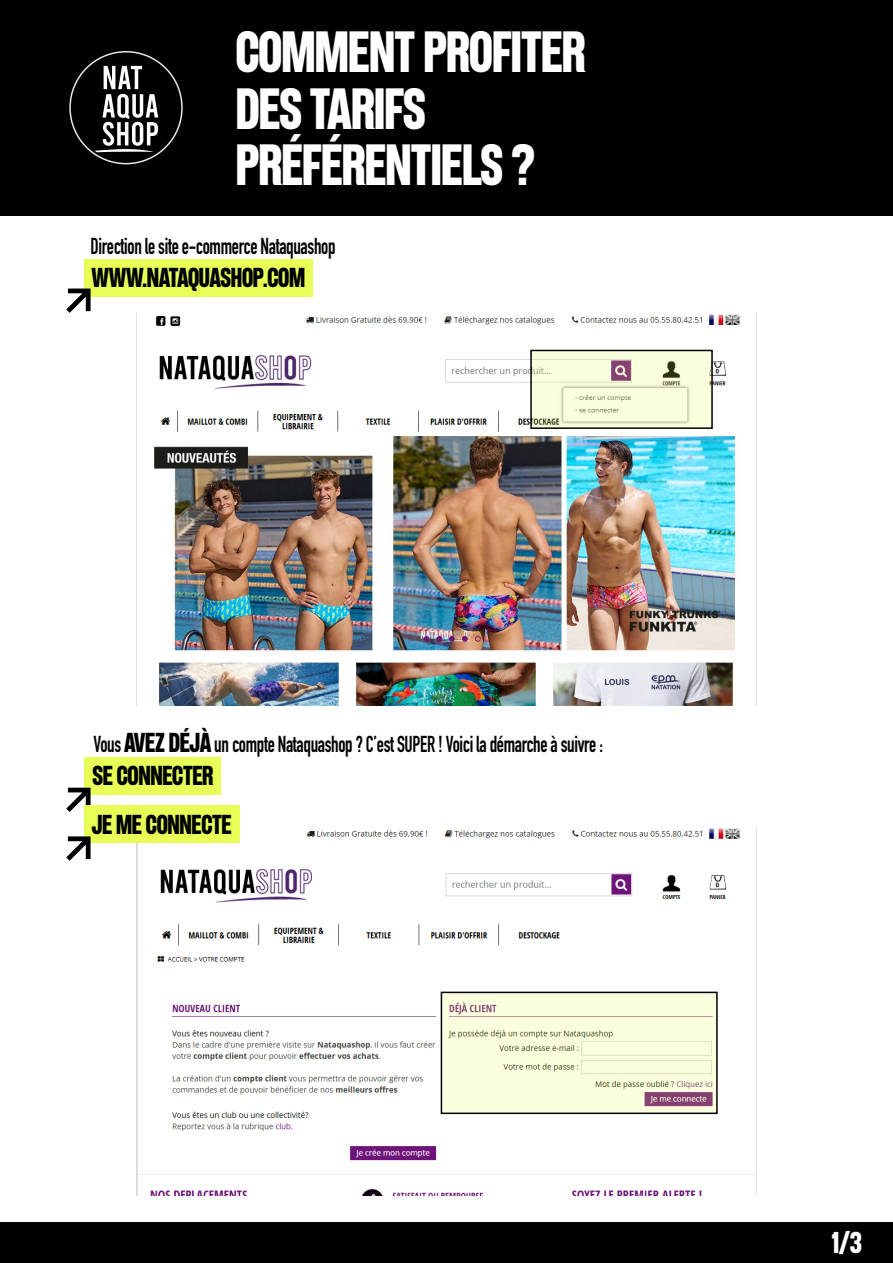
<style>
.page{position:relative;width:893px;height:1263px;background:#fff}
.page>*{position:absolute;margin:0;border:0;box-sizing:border-box;transform-origin:0 0}
.t1{font:900 58.05px/56.1px "Etrusco Now Condensed";letter-spacing:-.015em;color:#fff;scale:.85 1}
.t2{font:900 30.15px "Etrusco Now Condensed";color:#fff;scale:.85 1}
.t3{font:900 27.45px "Etrusco Now Condensed";letter-spacing:-.015em;color:#000;scale:.85 1}
.t4{font:700 22.65px "DIN Condensed";letter-spacing:-.015em;color:#000;scale:.85 1}
.s1{font-family:"Etrusco Now Condensed";font-weight:900;font-size:27.45px}
</style>
<div class="page">
<img style="left:137px;top:828px;width:619px;height:367px">
<svg style="left:444px;top:995px;width:271px;height:116px;fill:#faffdd"></svg>
<div style="left:441px;top:992px;width:277px;height:122px;border:2px solid #000"></div>
<img style="left:154px;top:314px;width:586px;height:392px">
<div style="left:0;top:0;width:893px;height:215px;background:#000"></div>
<div style="left:0;top:1222px;width:893px;height:41px;background:#000"></div>
<div style="left:84px;top:259px;width:229px;height:37px;background:#e7ff56"></div>
<div style="left:84px;top:757px;width:136px;height:37px;background:#e7ff56"></div>
<div style="left:69px;top:51px;width:114px;height:113px;border:2px solid #e7e6e7;border-radius:50%"></div>
<svg style="left:90px;top:66px;width:68px;height:89px"></svg>
<svg style="left:66px;top:289px;width:25px;height:24px"></svg>
<svg style="left:66px;top:788px;width:25px;height:24px"></svg>
<div style="left:84px;top:805px;width:155px;height:38px;background:#e7ff56"></div>
<svg style="left:66px;top:836px;width:25px;height:25px"></svg>
<svg style="left:533px;top:353px;width:177px;height:73px;fill:#faffdd"></svg>
<div style="left:530px;top:350px;width:183px;height:79px;border:2px solid #000"></div>
<h1 class="t1" style="left:236px;top:21px;width:413px">COMMENT PROFITER<br>DES TARIFS<br>PRÉFÉRENTIELS ?</h1>
<p class="t4" style="left:91px;top:231px;width:290px">Direction le site e-commerce Nataquashop</p>
<p class="t3" style="left:92px;top:256px;width:253px">WWW.NATAQUASHOP.COM</p>
<p class="t4" style="left:93px;top:729px;width:601px">Vous <span class="s1">AVEZ DÉJÀ</span> un compte Nataquashop ? C’est SUPER ! Voici la démarche à suivre :</p>
<p class="t3" style="left:93px;top:754px;width:144px">SE CONNECTER</p>
<p class="t3" style="left:92px;top:803px;width:166px">JE ME CONNECTE</p>
<h2 class="t2" style="left:832px;top:1219px;width:37px">1/3</h2>
</div>
